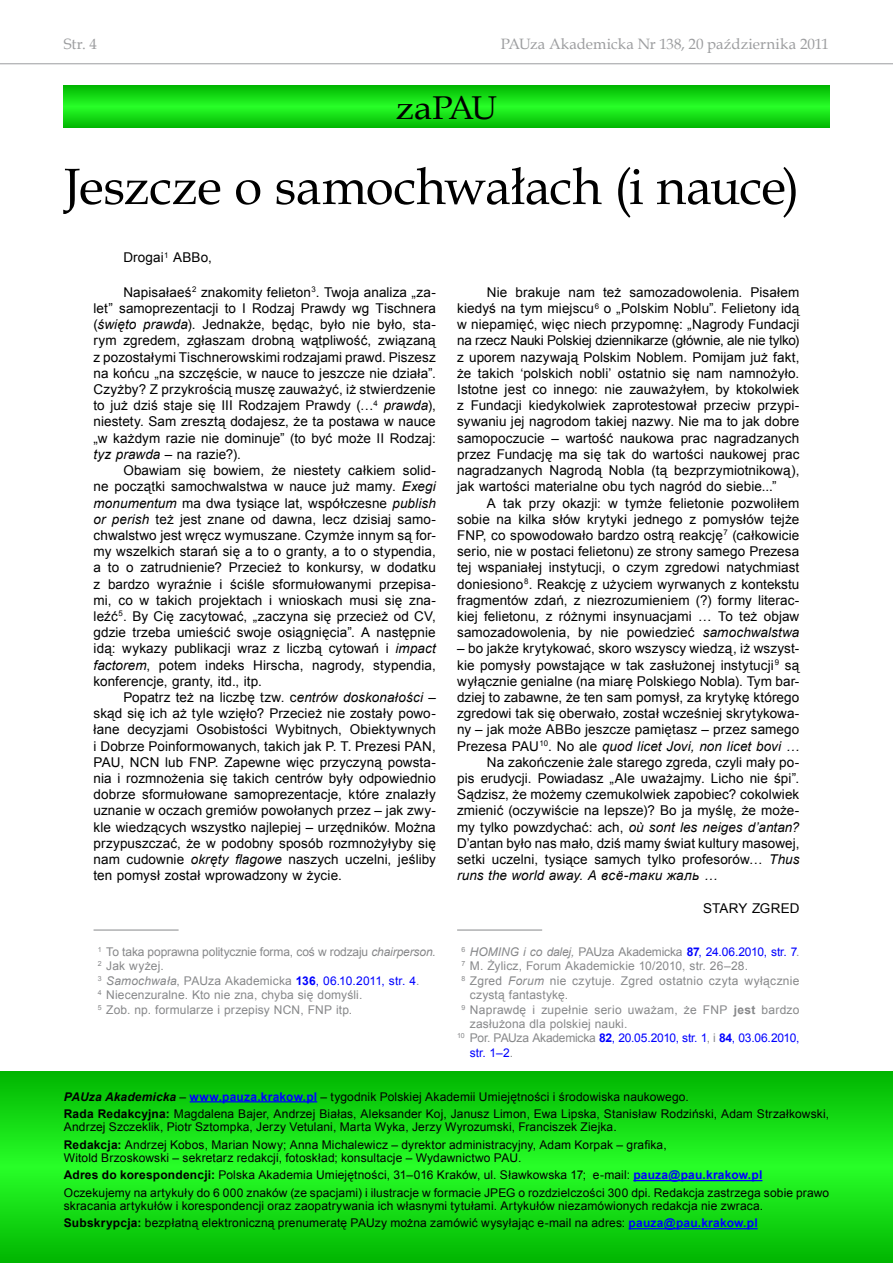
<style>
.page{position:relative;width:893px;height:1263px;background:#fff}
.page>*{position:absolute;margin:0;border:0;box-sizing:border-box;transform-origin:0 0}
.t1{font:51px "Book Antiqua";letter-spacing:-.005em;color:#000}
.t2{font:33px "Book Antiqua";letter-spacing:-.04em;color:#000;scale:1.1 1}
.t3{font:15px "Book Antiqua";color:#9c9d9f}
.t4{font:13.5px/16.2px "Arial";letter-spacing:.005em;color:#000;text-align:justify}
.t5{font:italic 13.5px "Arial";letter-spacing:.005em;color:#000}
.t6{font:12px/17.4px "Arial";letter-spacing:.01em;color:#000}
.t7{font:12px/14.4px "Arial";letter-spacing:.015em;color:#87888a}
.t8{font:12px "Arial";letter-spacing:-.015em;color:#00f}
.s1{font-style:italic}
.s2{font-style:normal}
.s3{font-weight:700;color:#00f}
.s4{color:#00f}
.s5{font-style:italic;color:#87888a}
.s6{color:#87888a}
.s7{font-weight:700}
.s8{font-weight:700;font-style:italic}
</style>
<div class="page">
<hr style="left:0;top:63px;width:893px;height:1px;background:#9c9d9f">
<svg style="left:0;top:1071px;width:893px;height:192px;background:#13d914"></svg>
<hr style="left:190px;top:1101px;width:127px;height:1px;background:#00f">
<hr style="left:633px;top:1180px;width:129px;height:1px;background:#00f">
<hr style="left:629px;top:1228px;width:129px;height:1px;background:#00f">
<svg style="left:64px;top:85px;width:765px;height:43px;background:#13d913"></svg>
<hr style="left:94px;top:930px;width:85px;height:1px;background:#87888a">
<hr style="left:457px;top:930px;width:85px;height:1px;background:#87888a">
<p class="t3" style="left:64px;top:34px;width:35px">Str. 4</p>
<p class="t3" style="left:501px;top:34px;width:330px">PAUza Akademicka Nr 138, 20 października 2011</p>
<h2 class="t2" style="left:396px;top:84px;width:93px">zaPAU</h2>
<h1 class="t1" style="left:64px;top:151px;width:737px">Jeszcze o samochwałach (i nauce)</h1>
<p class="t4" style="left:123px;top:249px;width:90px">Drogai<sup>1</sup> ABBo,</p>
<p class="t4" style="left:94px;top:284px;width:344px;text-indent:30px">Napisałaeś<sup>2</sup> znakomity felieton<sup>3</sup>. Twoja analiza „za&shy;let” samoprezentacji to I Rodzaj Prawdy wg Tischnera (<span class="s1">święto prawda</span>). Jednakże, będąc, było nie było, sta&shy;rym zgredem, zgłaszam drobną wątpliwość, związaną z pozostałymi Tischnerowskimi rodzajami prawd. Piszesz na końcu „na szczęście, w nauce to jeszcze nie działa”.<br>Czyżby? Z przykrością muszę zauważyć, iż stwierdzenie to już dziś staje się III Rodzajem Prawdy (…<sup>4</sup> <span class="s1">prawda</span>), niestety. Sam zresztą dodajesz, że ta postawa w nauce „w każdym razie nie dominuje” (to być może II Rodzaj: <span class="s1">tyz prawda</span> – na razie?).</p>
<p class="t4" style="left:94px;top:462px;width:344px;text-indent:30px">Obawiam się bowiem, że niestety całkiem solid&shy;ne początki samochwalstwa w nauce już mamy. <span class="s1">Exegi monumentum</span> ma dwa tysiące lat, współczesne <span class="s1">publish or perish</span> też jest znane od dawna, lecz dzisiaj samo&shy;chwalstwo jest wręcz wymuszane. Czymże innym są for&shy;my wszelkich starań się a to o granty, a to o stypendia, a to o zatrudnienie? Przecież to konkursy, w dodatku z bardzo wyraźnie i ściśle sformułowanymi przepisa&shy;mi, co w takich projektach i wnioskach musi się zna&shy;leźć<sup>5</sup>. By Cię zacytować, „zaczyna się przecież od CV, gdzie trzeba umieścić swoje osiągnięcia”. A następnie idą: wykazy publikacji wraz z liczbą cytowań i <span class="s1">impact factorem</span>, potem indeks Hirscha, nagrody, stypendia, konferencje, granty, itd., itp.</p>
<p class="t4" style="left:94px;top:689px;width:344px;text-indent:30px">Popatrz też na liczbę tzw. c<span class="s1">entrów doskonałości</span> – skąd się ich aż tyle wzięło? Przecież nie zostały powo&shy;łane decyzjami Osobistości Wybitnych, Obiektywnych i Dobrze Poinformowanych, takich jak P. T. Prezesi PAN, PAU, NCN lub FNP. Zapewne więc przyczyną powsta&shy;nia i rozmnożenia się takich centrów były odpowiednio dobrze sformułowane samoprezentacje, które znalazły uznanie w oczach gremiów powołanych przez – jak zwy&shy;kle wiedzących wszystko najlepiej – urzędników. Można przypuszczać, że w podobny sposób rozmnożyłyby się nam cudownie <span class="s1">okręty flagowe</span> naszych uczelni, jeśliby ten pomysł został wprowadzony w życie.</p>
<p class="t4" style="left:457px;top:284px;width:344px;text-indent:30px">Nie brakuje nam też samozadowolenia. Pisałem kiedyś na tym miejscu<sup>6</sup> o „Polskim Noblu”. Felietony idą w niepamięć, więc niech przypomnę: „Nagrody Fundacji na rzecz Nauki Polskiej dziennikarze (głównie, ale nie tylko) z uporem nazywają Polskim Noblem. Pomijam już fakt, że takich ‘polskich nobli’ ostatnio się nam namnożyło.<br>Istotne jest co innego: nie zauważyłem, by ktokolwiek z Fundacji kiedykolwiek zaprotestował przeciw przypi&shy;sywaniu jej nagrodom takiej nazwy. Nie ma to jak dobre samopoczucie – wartość naukowa prac nagradzanych przez Fundację ma się tak do wartości naukowej prac nagradzanych Nagrodą Nobla (tą bezprzymiotnikową), jak wartości materialne obu tych nagród do siebie...”</p>
<p class="t4" style="left:457px;top:495px;width:344px;text-indent:30px">A tak przy okazji: w tymże felietonie pozwoliłem sobie na kilka słów krytyki jednego z pomysłów tejże FNP, co spowodowało bardzo ostrą reakcję<sup>7</sup> (całkowicie serio, nie w postaci felietonu) ze strony samego Prezesa tej wspaniałej instytucji, o czym zgredowi natychmiast doniesiono<sup>8</sup>. Reakcję z użyciem wyrwanych z kontekstu fragmentów zdań, z niezrozumieniem (?) formy literac&shy;kiej felietonu, z różnymi insynuacjami … To też objaw samozadowolenia, by nie powiedzieć <span class="s1">samochwalstwa</span></p>
<p class="t4" style="left:457px;top:641px;width:344px">– bo jakże krytykować, skoro wszyscy wiedzą, iż wszyst-</p>
<p class="t4" style="left:457px;top:657px;width:344px">kie pomysły powstające w tak zasłużonej instytucji <sup>9</sup> są</p>
<p class="t4" style="left:457px;top:673px;width:344px">wyłącznie genialne (na miarę Polskiego Nobla). Tym bar-</p>
<p class="t4" style="left:457px;top:689px;width:344px">dziej to zabawne, że ten sam pomysł, za krytykę którego</p>
<p class="t4" style="left:457px;top:705px;width:344px">zgredowi tak się oberwało, został wcześniej skrytykowa-</p>
<p class="t4" style="left:457px;top:722px;width:344px">ny – jak może ABBo jeszcze pamiętasz – przez samego</p>
<p class="t5" style="left:457px;top:737px;width:344px"><span class="s2">Prezesa PAU</span><sup>10</sup><span class="s2">. No ale</span> quod licet Jovi, non licet bovi …</p>
<p class="t4" style="left:487px;top:754px;width:314px">Na zakończenie żale starego zgreda, czyli mały po-</p>
<p class="t4" style="left:457px;top:770px;width:344px">pis erudycji. Powiadasz „Ale uważajmy. Licho nie śpi”.</p>
<p class="t4" style="left:457px;top:786px;width:344px">Sądzisz, że możemy czemukolwiek zapobiec? cokolwiek</p>
<p class="t4" style="left:457px;top:803px;width:344px">zmienić (oczywiście na lepsze)? Bo ja myślę, że może-</p>
<p class="t5" style="left:457px;top:818px;width:344px"><span class="s2">my tylko powzdychać: ach,</span> où sont les neiges d’antan?</p>
<p class="t4" style="left:457px;top:835px;width:344px">D’antan było nas mało, dziś mamy świat kultury masowej,</p>
<p class="t4" style="left:457px;top:851px;width:344px">setki uczelni, tysiące samych tylko profesorów… <span class="s1">Thus</span></p>
<p class="t5" style="left:457px;top:867px;width:262px">runs the world away. А всё-таки жаль …</p>
<p class="t4" style="left:703px;top:900px;width:19px">Stary</p>
<p class="t4" style="left:752px;top:900px;width:19px">Zgred</p>
<p class="t7" style="left:98px;top:945px;width:340px"><sup>1</sup> To taka poprawna politycznie forma, coś w rodzaju <span class="s1">chairperson.<br></span><sup>2</sup> Jak wyżej.<br><sup>3</sup> <span class="s1">Samochwała</span>, PAUza Akademicka <span class="s3">136</span><span class="s4">, 06.10.2011, str. 4</span>.<br><sup>4</sup> Niecenzuralne. Kto nie zna, chyba się domyśli.<br><sup>5</sup> Zob. np. formularze i przepisy NCN, FNP itp.</p>
<p class="t8" style="left:461px;top:944px;width:340px"><sup>6</sup> <span class="s5">HOMING i co dalej,</span> <span class="s6">PAUza Akademicka</span> <span class="s7">87</span>, 24.06.2010, str. 7<span class="s6">.</span></p>
<p class="t7" style="left:461px;top:959px;width:288px"><sup>7</sup> M. Żylicz, Forum Akademickie 10/2010, str. 26–28.</p>
<p class="t7" style="left:461px;top:973px;width:340px"><sup>8</sup> Zgred <span class="s1">Forum</span> nie czytuje. Zgred ostatnio czyta wyłącznie</p>
<p class="t7" style="left:470px;top:988px;width:100px">czystą fantastykę.</p>
<p class="t7" style="left:461px;top:1002px;width:340px"><sup>9</sup> Naprawdę i zupełnie serio uważam, że FNP <span class="s7">jest</span> bardzo</p>
<p class="t7" style="left:470px;top:1017px;width:159px">zasłużona dla polskiej nauki.</p>
<p class="t8" style="left:457px;top:1030px;width:344px"><sup>10</sup> <span class="s6">Por. PAUza Akademicka</span> <span class="s7">82</span>, 20.05.2010, str. 1<span class="s6">, i</span> <span class="s7">84</span>, 03.06.2010,</p>
<p class="t8" style="left:470px;top:1045px;width:45px">str. 1–2<span class="s6">.</span></p>
<p class="t6" style="left:64px;top:1088px;width:767px"><span class="s8">PAUza Akademicka</span> – <span class="s3">www.pauza.krakow.pl</span> – tygodnik Polskiej Akademii Umiejętności i środowiska naukowego.<br><span class="s7">Rada Redakcyjna:</span> Magdalena Bajer, Andrzej Białas, Aleksander Koj, Janusz Limon, Ewa Lipska, Stanisław Rodziński, Adam Strzałkowski,</p>
<p class="t6" style="left:64px;top:1118px;width:604px">Andrzej Szczeklik, Piotr Sztompka, Jerzy Vetulani, Marta Wyka, Jerzy Wyrozumski, Franciszek Ziejka.<br><span class="s7">Redakcja:</span> Andrzej Kobos, Marian Nowy; Anna Michalewicz – dyrektor administracyjny, Adam Korpak – grafika,</p>
<p class="t6" style="left:64px;top:1149px;width:767px">Witold Brzoskowski – sekretarz redakcji, fotoskład; konsultacje – Wydawnictwo PAU.<br><span class="s7">Adres do korespondencji:</span> Polska Akademia Umiejętności, 31–016 Kraków, ul. Sławkowska 17; e-mail: <span class="s3">pauza@pau.krakow.pl<br></span>Oczekujemy na artykuły do 6 000 znaków (ze spacjami) i ilustracje w formacie JPEG o rozdzielczości 300 dpi. Redakcja zastrzega sobie prawo</p>
<p class="t6" style="left:64px;top:1197px;width:701px">skracania artykułów i korespondencji oraz zaopatrywania ich własnymi tytułami. Artykułów niezamówionych redakcja nie zwraca.<br><span class="s7">Subskrypcja:</span> bezpłatną elektroniczną prenumeratę PAUzy można zamówić wysyłając e-mail na adres: <span class="s3">pauza@pau.krakow.pl</span></p>
</div>
